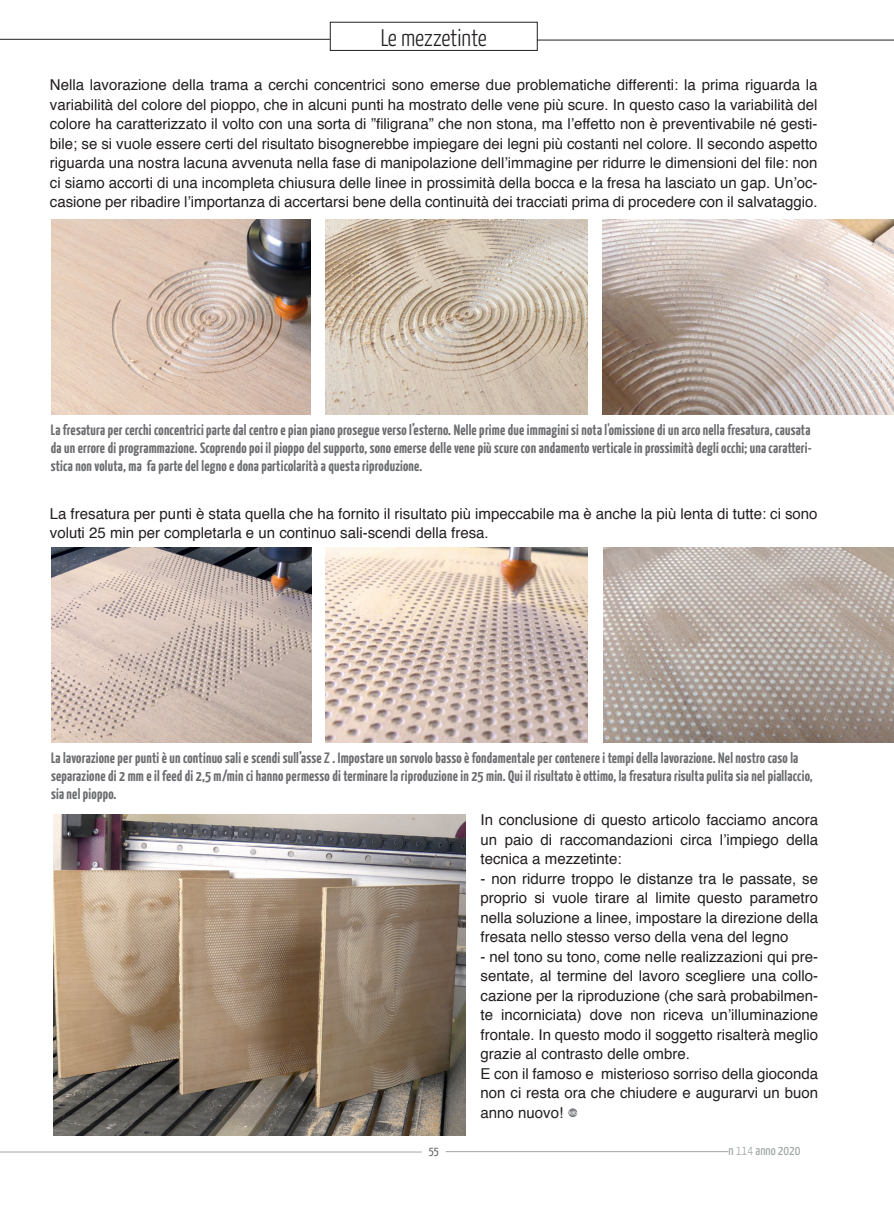
<style>
.page{position:relative;width:894px;height:1213px;background:#fff}
.page>*{position:absolute;margin:0;border:0;box-sizing:border-box;transform-origin:0 0}
.t1{font:300 24px "Yanone Kaffeesatz";color:#231f20}
.TESTO{font:15px/19.5px "Helvetica";color:#231f20;text-align:justify}
.TESTO_DIDA{font:700 15px/18px "Yanone Kaffeesatz";letter-spacing:.015em;color:#6c6d70;text-align:justify}
.t2{font:13.5px "Yanone Kaffeesatz";color:#a1a6a7}
.t3{font:12px "Yanone Kaffeesatz";color:#636366}
.s1{font-weight:300}
</style>
<div class="page">
<hr style="left:0;top:39px;width:330px;height:1px;background:#231f20">
<hr style="left:537px;top:40px;width:356px;height:1px;background:#231f20">
<div style="left:330px;top:22px;width:207px;height:29px;border:1px solid #231f20"></div>
<hr style="left:0;top:1151px;width:421px;height:1px;background:#a1a6a7">
<hr style="left:445px;top:1151px;width:283px;height:1px;background:#a1a6a7">
<img style="left:51px;top:219px;width:260px;height:195px">
<img style="left:325px;top:219px;width:262px;height:195px">
<img style="left:602px;top:219px;width:291px;height:195px">
<img style="left:51px;top:548px;width:260px;height:195px">
<img style="left:326px;top:548px;width:261px;height:195px">
<img style="left:603px;top:548px;width:290px;height:195px">
<img style="left:54px;top:814px;width:411px;height:321px">
<svg style="left:568px;top:1108px;width:9px;height:9px"></svg>
<svg style="left:569px;top:1110px;width:7px;height:4px"></svg>
<h1 class="t1" style="left:380px;top:23px;width:108px">Le mezzetinte</h1>
<p class="TESTO" style="left:50px;top:76px;width:769px">Nella lavorazione della trama a cerchi concentrici sono emerse due problematiche differenti: la prima riguarda la variabilità del colore del pioppo, che in alcuni punti ha mostrato delle vene più scure. In questo caso la variabilità del colore ha caratterizzato il volto con una sorta di ”filigrana” che non stona, ma l’effetto non è preventivabile né gesti&shy;bile; se si vuole essere certi del risultato bisognerebbe impiegare dei legni più costanti nel colore. Il secondo aspetto riguarda una nostra lacuna avvenuta nella fase di manipolazione dell’immagine per ridurre le dimensioni del file: non ci siamo accorti di una incompleta chiusura delle linee in prossimità della bocca e la fresa ha lasciato un gap. Un’oc&shy;casione per ribadire l’importanza di accertarsi bene della continuità dei tracciati prima di procedere con il salvataggio.</p>
<p class="TESTO_DIDA" style="left:51px;top:420px;width:762px">La fresatura per cerchi concentrici parte dal centro e pian piano prosegue verso l’esterno. Nelle prime due immagini si nota l'omissione di un arco nella fresatura, causata da un errore di programmazione. Scoprendo poi il pioppo del supporto, sono emerse delle vene più scure con andamento verticale in prossimità degli occhi; una caratteri&shy;stica non voluta, ma fa parte del legno e dona particolarità a questa riproduzione.</p>
<p class="TESTO" style="left:50px;top:504px;width:769px">La fresatura per punti è stata quella che ha fornito il risultato più impeccabile ma è anche la più lenta di tutte: ci sono voluti 25 min per completarla e un continuo sali-scendi della fresa.</p>
<p class="TESTO_DIDA" style="left:51px;top:748px;width:763px;text-align:left">La lavorazione per punti è un continuo sali e scendi sull’asse Z . Impostare un sorvolo basso è fondamentale per contenere i tempi della lavorazione. Nel nostro caso la separazione di 2 mm e il feed di 2,5 m/min ci hanno permesso di terminare la riproduzione in 25 min. Qui il risultato è ottimo, la fresatura risulta pulita sia nel piallaccio, sia nel pioppo.</p>
<p class="TESTO" style="left:480px;top:810px;width:339px">In conclusione di questo articolo facciamo ancora un paio di raccomandazioni circa l’impiego della tecnica a mezzetinte:</p>
<p class="TESTO" style="left:480px;top:869px;width:339px">- non ridurre troppo le distanze tra le passate, se proprio si vuole tirare al limite questo parametro nella soluzione a linee, impostare la direzione della fresata nello stesso verso della vena del legno</p>
<p class="TESTO" style="left:480px;top:947px;width:339px">- nel tono su tono, come nelle realizzazioni qui pre&shy;sentate, al termine del lavoro scegliere una collo&shy;cazione per la riproduzione (che sarà probabilmen&shy;te incorniciata) dove non riceva un’illuminazione frontale. In questo modo il soggetto risalterà meglio grazie al contrasto delle ombre.</p>
<p class="TESTO" style="left:480px;top:1064px;width:339px">E con il famoso e misterioso sorriso della gioconda non ci resta ora che chiudere e augurarvi un buon anno nuovo!</p>
<p class="t3" style="left:428px;top:1143px;width:12px">55</p>
<p class="t2" style="left:728px;top:1141px;width:73px">n <span class="s1">114</span> anno 2020</p>
</div>
